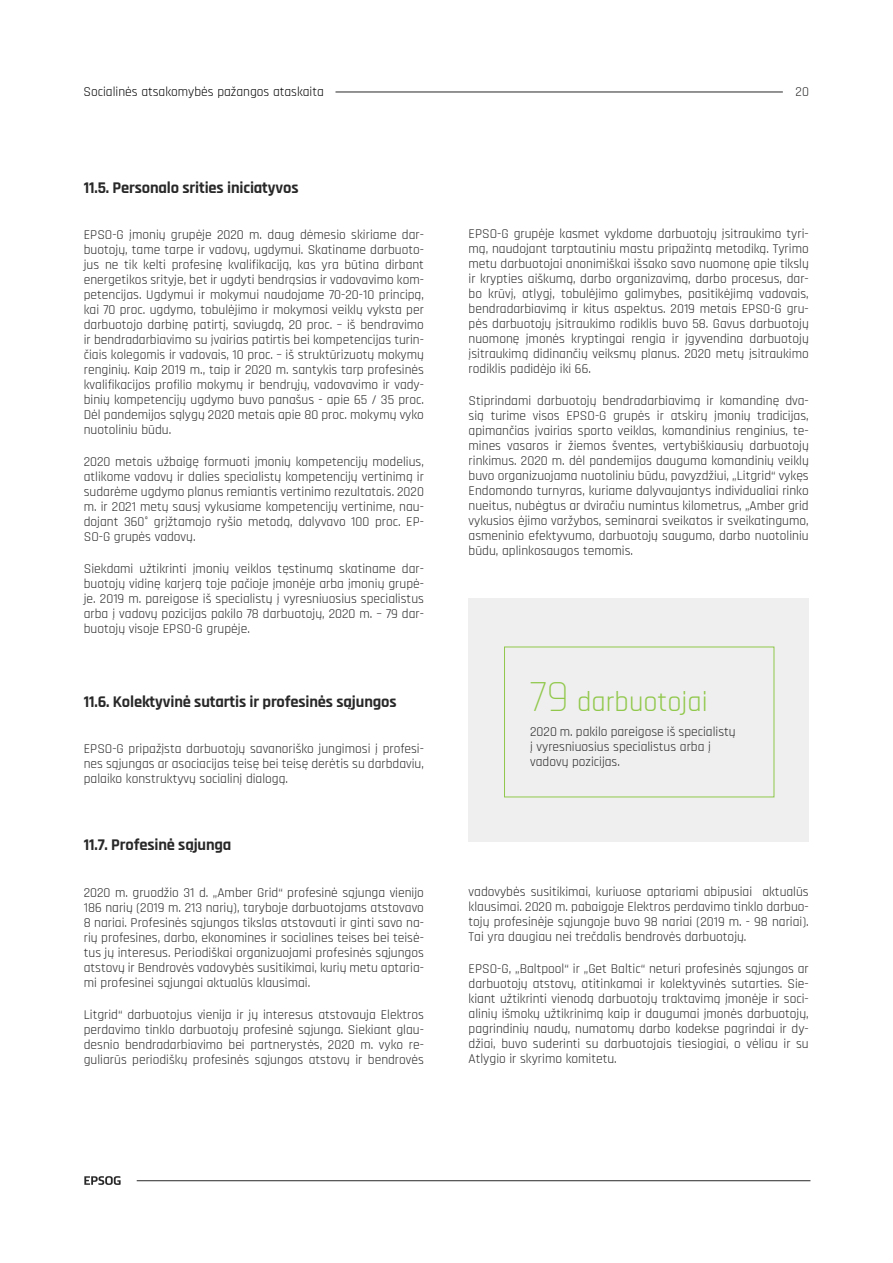
<style>
.page{position:relative;width:893px;height:1263px;background:#fff}
.page>*{position:absolute;margin:0;border:0;box-sizing:border-box;transform-origin:0 0}
.t1{font:300 45px "Rajdhani";color:#91c84c}
.t2{font:28.5px "Rajdhani";color:#91c84c}
.t3{font:700 16.5px "Rajdhani";letter-spacing:-.01em;color:#282828}
.t4{font:13.5px/15px "Rajdhani";color:#282828;text-align:justify}
.t5{font:13.5px "Rajdhani";color:#000}
</style>
<div class="page">
<svg style="left:84px;top:1176px;width:37px;height:9px"></svg>
<hr style="left:335px;top:92px;width:448px;height:1px;background:#282828">
<hr style="left:137px;top:1180px;width:673px;height:1px;background:#282828">
<div style="left:468px;top:599px;width:341px;height:243px;background:#efefef"></div>
<p class="t5" style="left:84px;top:84px;width:242px">Socialinės atsakomybės pažangos ataskaita</p>
<p class="t4" style="left:796px;top:84px;width:15px">20</p>
<p class="t3" style="left:84px;top:178px;width:216px">11.5. Personalo srities iniciatyvos</p>
<p class="t4" style="left:84px;top:228px;width:342px">EPSO-G įmonių grupėje 2020 m. daug dėmesio skiriame dar&shy;buotojų, tame tarpe ir vadovų, ugdymui. Skatiname darbuoto&shy;jus ne tik kelti profesinę kvalifikaciją, kas yra būtina dirbant energetikos srityje, bet ir ugdyti bendrąsias ir vadovavimo kom&shy;petencijas. Ugdymui ir mokymui naudojame 70-20-10 principą, kai 70 proc. ugdymo, tobulėjimo ir mokymosi veiklų vyksta per darbuotojo darbinę patirtį, saviugdą, 20 proc. – iš bendravimo ir bendradarbiavimo su įvairias patirtis bei kompetencijas turin&shy;čiais kolegomis ir vadovais, 10 proc. – iš struktūrizuotų mokymų renginių. Kaip 2019 m., taip ir 2020 m. santykis tarp profesinės kvalifikacijos profilio mokymų ir bendrųjų, vadovavimo ir vady&shy;binių kompetencijų ugdymo buvo panašus - apie 65 / 35 proc.<br>Dėl pandemijos sąlygų 2020 metais apie 80 proc. mokymų vyko nuotoliniu būdu.</p>
<p class="t4" style="left:84px;top:455px;width:342px">2020 metais užbaigę formuoti įmonių kompetencijų modelius, atlikome vadovų ir dalies specialistų kompetencijų vertinimą ir sudarėme ugdymo planus remiantis vertinimo rezultatais. 2020 m. ir 2021 metų sausį vykusiame kompetencijų vertinime, nau&shy;dojant 360° grįžtamojo ryšio metodą, dalyvavo 100 proc. EP-SO-G grupės vadovų.</p>
<p class="t4" style="left:84px;top:562px;width:342px">Siekdami užtikrinti įmonių veiklos tęstinumą skatiname dar&shy;buotojų vidinę karjerą toje pačioje įmonėje arba įmonių grupė&shy;je. 2019 m. pareigose iš specialistų į vyresniuosius specialistus arba į vadovų pozicijas pakilo 78 darbuotojų, 2020 m. – 79 dar&shy;buotojų visoje EPSO-G grupėje.</p>
<p class="t3" style="left:84px;top:691px;width:314px">11.6. Kolektyvinė sutartis ir profesinės sąjungos</p>
<p class="t4" style="left:84px;top:742px;width:342px">EPSO-G pripažįsta darbuotojų savanoriško jungimosi į profesi&shy;nes sąjungas ar asociacijas teisę bei teisę derėtis su darbdaviu, palaiko konstruktyvų socialinį dialogą.</p>
<p class="t3" style="left:84px;top:835px;width:149px">11.7. Profesinė sąjunga</p>
<p class="t4" style="left:84px;top:885px;width:342px">2020 m. gruodžio 31 d. „Amber Grid“ profesinė sąjunga vienijo 186 narių (2019 m. 213 narių), taryboje darbuotojams atstovavo 8 nariai. Profesinės sąjungos tikslas atstovauti ir ginti savo na&shy;rių profesines, darbo, ekonomines ir socialines teises bei teisė&shy;tus jų interesus. Periodiškai organizuojami profesinės sąjungos atstovų ir Bendrovės vadovybės susitikimai, kurių metu aptaria&shy;mi profesinei sąjungai aktualūs klausimai.</p>
<p class="t4" style="left:84px;top:1007px;width:342px">Litgrid“ darbuotojus vienija ir jų interesus atstovauja Elektros perdavimo tinklo darbuotojų profesinė sąjunga. Siekiant glau&shy;desnio bendradarbiavimo bei partnerystės, 2020 m. vyko re&shy;guliarūs periodiškų profesinės sąjungos atstovų ir bendrovės</p>
<p class="t4" style="left:469px;top:227px;width:342px">EPSO-G grupėje kasmet vykdome darbuotojų įsitraukimo tyri&shy;mą, naudojant tarptautiniu mastu pripažintą metodiką. Tyrimo metu darbuotojai anonimiškai išsako savo nuomonę apie tikslų ir krypties aiškumą, darbo organizavimą, darbo procesus, dar&shy;bo krūvį, atlygį, tobulėjimo galimybes, pasitikėjimą vadovais, bendradarbiavimą ir kitus aspektus. 2019 metais EPSO-G gru&shy;pės darbuotojų įsitraukimo rodiklis buvo 58. Gavus darbuotojų nuomonę įmonės kryptingai rengia ir įgyvendina darbuotojų įsitraukimą didinančių veiksmų planus. 2020 metų įsitraukimo rodiklis padidėjo iki 66.</p>
<p class="t4" style="left:469px;top:394px;width:342px">Stiprindami darbuotojų bendradarbiavimą ir komandinę dva&shy;sią turime visos EPSO-G grupės ir atskirų įmonių tradicijas, apimančias įvairias sporto veiklas, komandinius renginius, te&shy;mines vasaros ir žiemos šventes, vertybiškiausių darbuotojų rinkimus. 2020 m. dėl pandemijos dauguma komandinių veiklų buvo organizuojama nuotoliniu būdu, pavyzdžiui, „Litgrid“ vykęs Endomondo turnyras, kuriame dalyvaujantys individualiai rinko nueitus, nubėgtus ar dviračiu numintus kilometrus, „Amber grid vykusios ėjimo varžybos, seminarai sveikatos ir sveikatingumo, asmeninio efektyvumo, darbuotojų saugumo, darbo nuotoliniu būdu, aplinkosaugos temomis.</p>
<h1 class="t1" style="left:530px;top:672px;width:40px">79</h1>
<p class="t4" style="left:530px;top:725px;width:207px;text-align:left">2020 m. pakilo pareigose iš specialistų į vyresniuosius specialistus arba į vadovų pozicijas.</p>
<h2 class="t2" style="left:577px;top:686px;width:132px">darbuotojai</h2>
<p class="t4" style="left:469px;top:884px;width:342px">vadovybės susitikimai, kuriuose aptariami abipusiai aktualūs klausimai. 2020 m. pabaigoje Elektros perdavimo tinklo darbuo&shy;tojų profesinėje sąjungoje buvo 98 nariai (2019 m. - 98 nariai).<br>Tai yra daugiau nei trečdalis bendrovės darbuotojų.</p>
<p class="t4" style="left:469px;top:961px;width:342px">EPSO-G, „Baltpool“ ir „Get Baltic“ neturi profesinės sąjungos ar darbuotojų atstovų, atitinkamai ir kolektyvinės sutarties. Sie&shy;kiant užtikrinti vienodą darbuotojų traktavimą įmonėje ir soci&shy;alinių išmokų užtikrinimą kaip ir daugumai įmonės darbuotojų, pagrindinių naudų, numatomų darbo kodekse pagrindai ir dy&shy;džiai, buvo suderinti su darbuotojais tiesiogiai, o vėliau ir su Atlygio ir skyrimo komitetu.</p>
</div>
